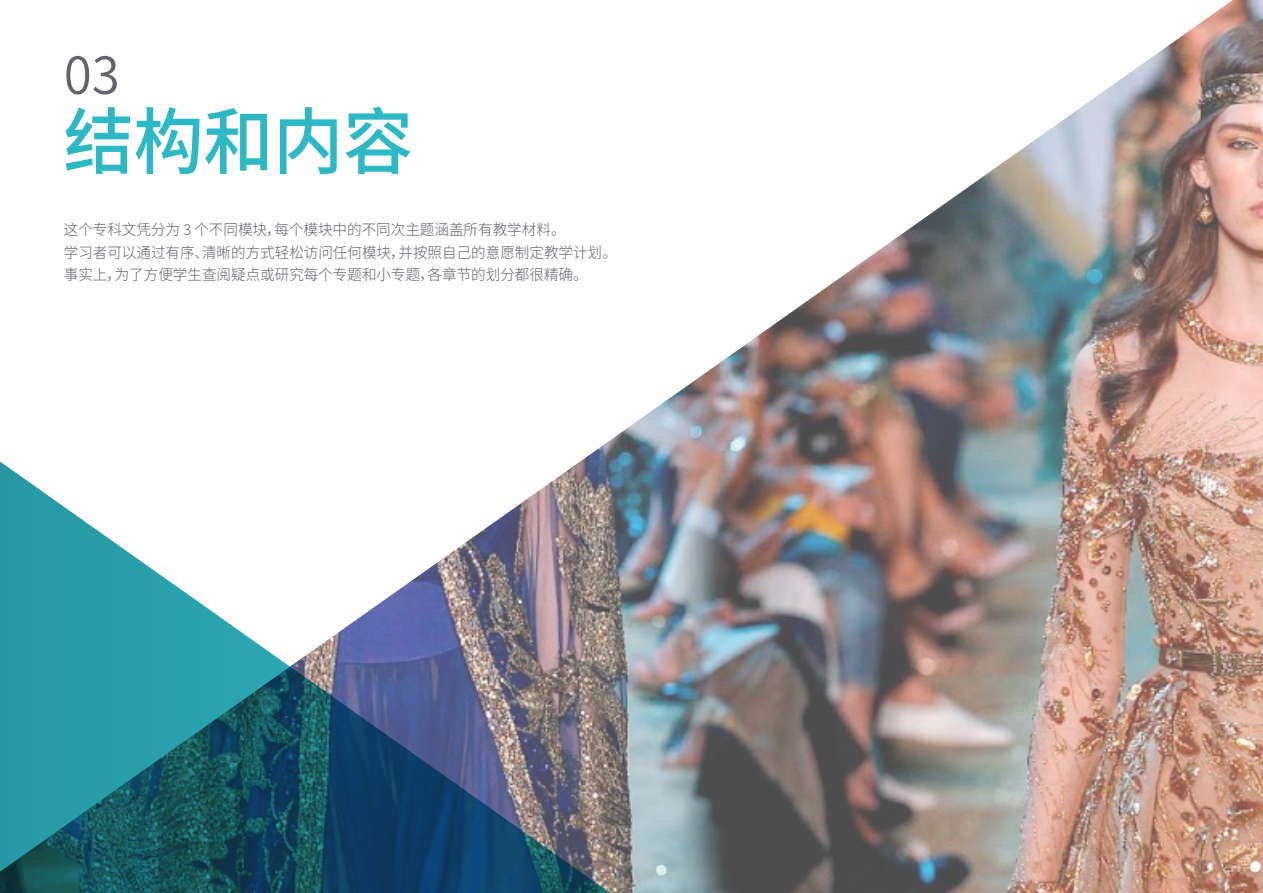
<style>
.page{position:relative;width:1263px;height:893px;background:#fff}
.page>*{position:absolute;margin:0;border:0;box-sizing:border-box;transform-origin:0 0}
.t1{font:500 72px "Source Han Sans CN";color:#2db8c5}
.t2{font:52.5px "Source Han Sans CN";color:#61646a}
.t3{font:300 15px/22.5px "Source Han Sans CN";color:#61646a}
</style>
<div class="page">
<img style="left:602px;top:0;width:661px;height:893px">
<img style="left:0;top:446px;width:640px;height:447px">
<h2 class="t2" style="left:64px;top:45px;width:57px">03</h2>
<h1 class="t1" style="left:64px;top:101px;width:351px">结构和内容</h1>
<p class="t3" style="left:64px;top:219px;width:555px">这个专科文凭分为 3 个不同模块，每个模块中的不同次主题涵盖所有教学材料。<br>学习者可以通过有序、清晰的方式轻松访问任何模块，并按照自己的意愿制定教学计划。事实上，为了方便学生查阅疑点或研究每个专题和小专题，各章节的划分都很精确。</p>
</div>
